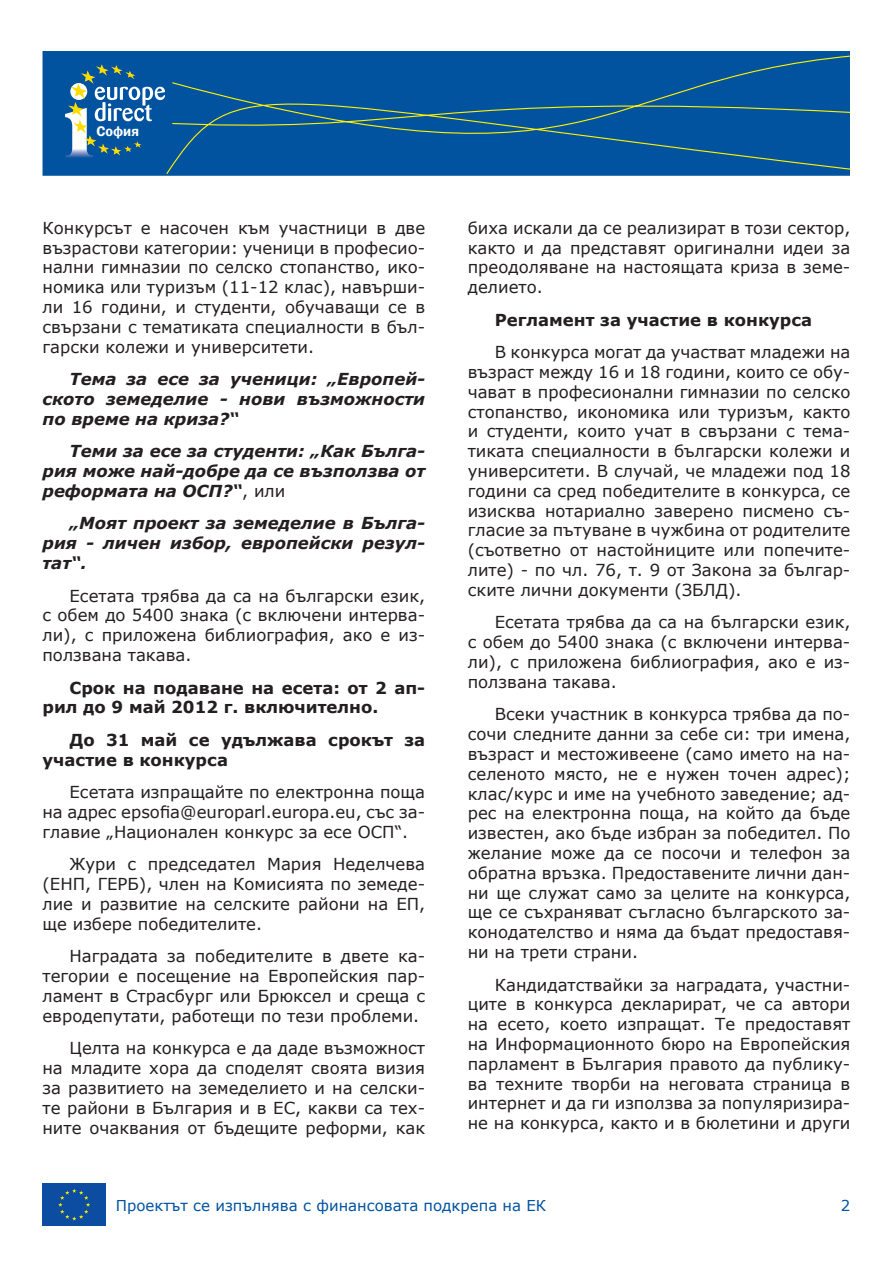
<style>
.page{position:relative;width:893px;height:1263px;background:#fff}
.page>*{position:absolute;margin:0;border:0;box-sizing:border-box;transform-origin:0 0}
.t1{font:16.5px/19.8px "Verdana";color:#231f20;text-align:justify}
.t2{font:italic 700 16.5px/19.8px "Verdana";color:#231f20;text-align:justify}
.t3{font:700 16.5px/19.8px "Verdana";color:#231f20}
.t4{font:15px "Verdana";color:#0153a0}
.t5{font:600 14.25px "Franklin Gothic";color:#fff}
.s1{font-weight:400;font-style:normal}
</style>
<div class="page">
<div style="left:43px;top:51px;width:807px;height:125px;background:#0153a0"></div>
<svg style="left:128px;top:55px;width:722px;height:121px"></svg>
<div style="left:57px;top:57px;width:115px;height:110px;background:#0153a0;border-radius:10px"></div>
<svg style="left:65px;top:64px;width:100px;height:94px"></svg>
<div style="left:43px;top:1183px;width:63px;height:43px;background:#0d4da1"></div>
<svg style="left:58px;top:1189px;width:32px;height:31px"></svg>
<p class="t5" style="left:96px;top:123px;width:44px">София</p>
<p class="t1" style="left:43px;top:218px;width:384px">Конкурсът е насочен към участници в две възрастови категории: ученици в професио&shy;нални гимназии по селско стопанство, ико&shy;номика или туризъм (11-12 клас), навърши&shy;ли 16 години, и студенти, обучаващи се в свързани с тематиката специалности в бъл&shy;гарски колежи и университети.</p>
<p class="t2" style="left:43px;top:369px;width:384px;text-indent:27px">Тема за есе за ученици: „Европей&shy;ското земеделие - нови възможности по време на криза?“</p>
<p class="t2" style="left:42px;top:441px;width:384px;text-indent:27px">Теми за есе за студенти: „Как Бълга&shy;рия може най-добре да се възползва от реформата на ОСП?“<span class="s1">, или</span></p>
<p class="t2" style="left:42px;top:513px;width:384px;text-indent:27px">„Моят проект за земеделие в Бълга&shy;рия - личен избор, европейски резул&shy;тат“.</p>
<p class="t1" style="left:42px;top:585px;width:384px;text-indent:27px">Eсетата трябва да са на български език, с обем до 5400 знака (с включени интерва&shy;ли), с приложена библиография, ако е из&shy;ползвана такава.</p>
<p class="t3" style="left:42px;top:677px;width:384px;text-indent:27px">Срок на подаване на есета: от 2 ап&shy;рил до 9 май 2012 г. включително.</p>
<p class="t3" style="left:42px;top:730px;width:384px;text-indent:27px">До 31 май се удължава срокът за участие в конкурса</p>
<p class="t1" style="left:42px;top:782px;width:384px;text-indent:27px">Есетата изпращайте по електронна поща на адрес epsofia@europarl.europa.eu, със за&shy;главие „Национален конкурс за есе ОСП“.</p>
<p class="t1" style="left:42px;top:854px;width:384px;text-indent:27px">Жури с председател Мария Неделчева (ЕНП, ГЕРБ), член на Комисията по земеде&shy;лие и развитие на селските райони на ЕП, ще избере победителите.</p>
<p class="t1" style="left:42px;top:946px;width:384px;text-indent:27px">Наградата за победителите в двете ка&shy;тегории е посещение на Европейския пар&shy;ламент в Страсбург или Брюксел и среща с евродепутати, работещи по тези проблеми.</p>
<p class="t1" style="left:42px;top:1038px;width:384px;text-indent:27px">Целта на конкурса е да даде възможност на младите хора да споделят своята визия за развитието на земеделието и на селски&shy;те райони в България и в ЕС, какви са тех&shy;ните очаквания от бъдещите реформи, как</p>
<p class="t1" style="left:468px;top:218px;width:384px">биха искали да се реализират в този сектор, както и да представят оригинални идеи за преодоляване на настоящата криза в земе&shy;делието.</p>
<p class="t3" style="left:495px;top:309px;width:319px">Регламент за участие в конкурса</p>
<p class="t1" style="left:468px;top:342px;width:384px;text-indent:27px">В конкурса могат да участват младежи на възраст между 16 и 18 години, които се обу&shy;чават в професионални гимназии по селско стопанство, икономика или туризъм, както и студенти, които учат в свързани с тема&shy;тиката специалности в български колежи и университети. В случай, че младежи под 18 години са сред победителите в конкурса, се изисква нотариално заверено писмено съ&shy;гласие за пътуване в чужбина от родителите (съответно от настойниците или попечите&shy;лите) - по чл. 76, т. 9 от Закона за българ&shy;ските лични документи (ЗБЛД).</p>
<p class="t1" style="left:468px;top:612px;width:384px;text-indent:27px">Eсетата трябва да са на български език, с обем до 5400 знака (с включени интерва&shy;ли), с приложена библиография, ако е из&shy;ползвана такава.</p>
<p class="t1" style="left:468px;top:704px;width:384px;text-indent:27px">Всеки участник в конкурса трябва да по&shy;сочи следните данни за себе си: три имена, възраст и местоживеене (само името на на&shy;селеното място, не е нужен точен адрес); клас/курс и име на учебното заведение; ад&shy;рес на електронна поща, на който да бъде известен, ако бъде избран за победител. По желание може да се посочи и телефон за обратна връзка. Предоставените лични дан&shy;ни ще служат само за целите на конкурса, ще се съхраняват съгласно българското за&shy;конодателство и няма да бъдат предоставя&shy;ни на трети страни.</p>
<p class="t1" style="left:468px;top:974px;width:384px;text-indent:27px">Кандидатствайки за наградата, участни&shy;ците в конкурса декларират, че са автори на есето, което изпращат. Те предоставят на Информационното бюро на Европейския парламент в България правото да публику&shy;ва техните творби на неговата страница в интернет и да ги използва за популяризира&shy;не на конкурса, както и в бюлетини и други</p>
<p class="t4" style="left:116px;top:1195px;width:432px">Проектът се изпълнява с финансовата подкрепа на ЕК</p>
<p class="t4" style="left:841px;top:1195px;width:11px">2</p>
</div>
